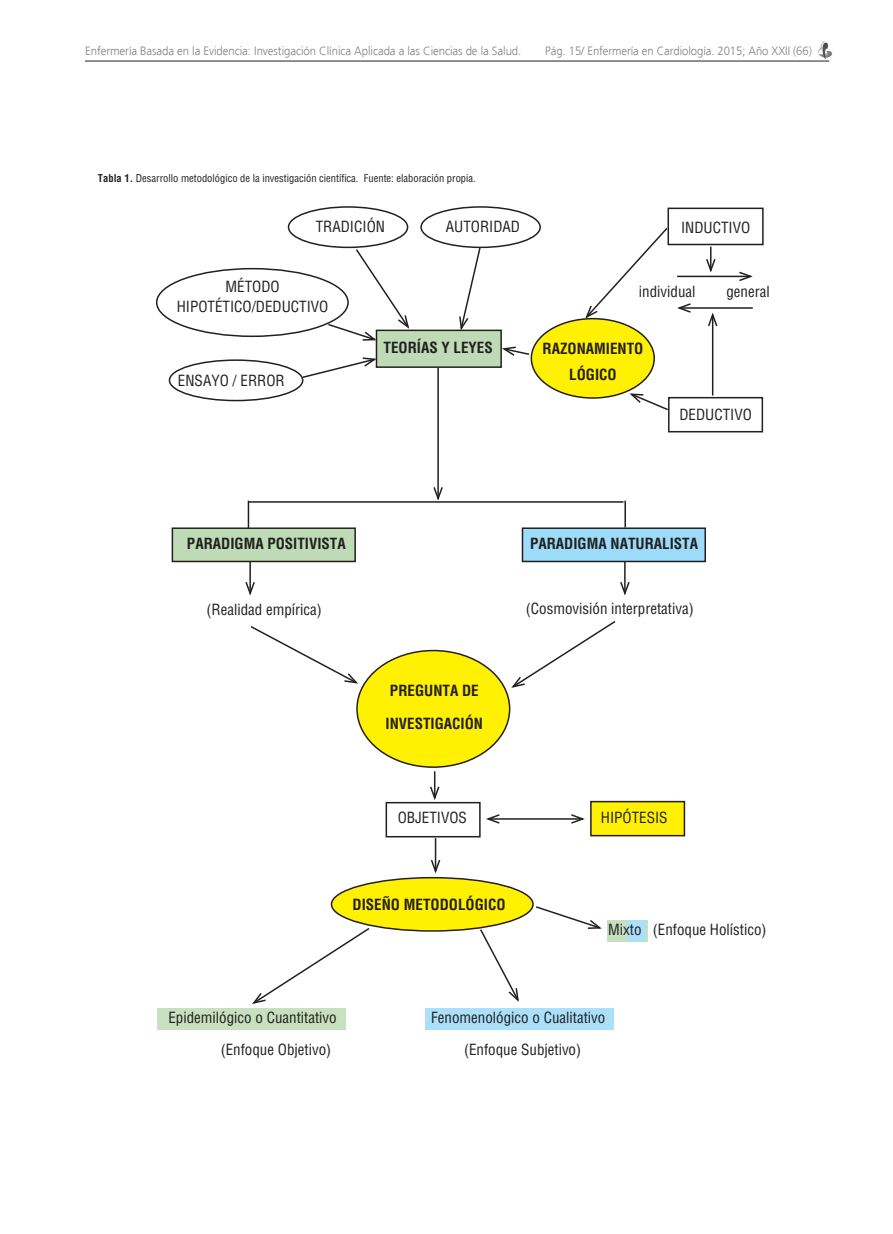
<style>
.page{position:relative;width:893px;height:1234px;background:#fff}
.page>*{position:absolute;margin:0;border:0;box-sizing:border-box;transform-origin:0 0}
.t1{font:condensed 15px/19.5px "Helvetica LT Std";color:#231f20;text-align:center}
.t2{font:700 condensed 15px/25.5px "Helvetica LT Std";color:#231f20;text-align:center}
.t3{font:300 12px "Frutiger LT Std";letter-spacing:-.005em;color:#808285;scale:.95 1}
.t4{font:300 12px "Frutiger LT Std";letter-spacing:-.005em;color:#808285;scale:.94 1}
.t5{font:condensed 10.5px "Helvetica LT Std";color:#231f20}
.s1{font-weight:700}
</style>
<div class="page">
<img style="left:817px;top:41px;width:16px;height:18px">
<div style="left:157px;top:1008px;width:189px;height:21px;background:#c7e0bf"></div>
<div style="left:425px;top:1008px;width:189px;height:21px;background:#aae0f9"></div>
<div style="left:667px;top:207px;width:97px;height:38px;border:2px solid #231f20"></div>
<div style="left:591px;top:801px;width:93px;height:34px;background:#fff101"></div>
<div style="left:590px;top:800px;width:95px;height:36px;border:2px solid #231f20"></div>
<div style="left:376px;top:330px;width:125px;height:37px;background:#bedbb6"></div>
<div style="left:376px;top:329px;width:126px;height:39px;border:2px solid #231f20"></div>
<div style="left:172px;top:528px;width:183px;height:33px;background:#bedbb6"></div>
<div style="left:172px;top:527px;width:184px;height:35px;border:2px solid #231f20"></div>
<div style="left:522px;top:528px;width:183px;height:33px;background:#9cdcf8"></div>
<div style="left:522px;top:527px;width:184px;height:35px;border:2px solid #231f20"></div>
<div style="left:156px;top:268px;width:193px;height:69px;border:2px solid #231f20;border-radius:50%"></div>
<div style="left:531px;top:318px;width:123px;height:80px;background:#fff101;border-radius:50%"></div>
<div style="left:531px;top:318px;width:124px;height:80px;border:2px solid #231f20;border-radius:50%"></div>
<div style="left:357px;top:650px;width:153px;height:117px;background:#fff101;border-radius:50%"></div>
<div style="left:420px;top:206px;width:121px;height:42px;border:2px solid #231f20;border-radius:50%"></div>
<div style="left:288px;top:206px;width:120px;height:42px;border:2px solid #231f20;border-radius:50%"></div>
<div style="left:169px;top:359px;width:134px;height:42px;border:2px solid #231f20;border-radius:50%"></div>
<div style="left:331px;top:877px;width:202px;height:53px;background:#fff101;border-radius:50%"></div>
<div style="left:331px;top:876px;width:203px;height:55px;border:2px solid #231f20;border-radius:50%"></div>
<div style="left:668px;top:397px;width:95px;height:35px;border:2px solid #231f20"></div>
<div style="left:386px;top:801px;width:95px;height:36px;border:2px solid #231f20"></div>
<div style="left:607px;top:920px;width:41px;height:21px;background:#c7e0bf"></div>
<div style="left:627px;top:920px;width:19px;height:21px;background:#aae0f9"></div>
<svg style="left:458px;top:246px;width:24px;height:86px"></svg>
<svg style="left:584px;top:226px;width:85px;height:94px"></svg>
<svg style="left:326px;top:247px;width:84px;height:94px"></svg>
<svg style="left:500px;top:345px;width:31px;height:12px"></svg>
<svg style="left:301px;top:356px;width:78px;height:23px"></svg>
<hr style="left:677px;top:275px;width:74px;height:2px;background:#231f20">
<svg style="left:737px;top:271px;width:16px;height:11px"></svg>
<hr style="left:679px;top:307px;width:74px;height:2px;background:#231f20">
<svg style="left:677px;top:303px;width:15px;height:10px"></svg>
<svg style="left:706px;top:246px;width:10px;height:27px"></svg>
<hr style="left:712px;top:315px;width:1px;height:80px;background:#231f20">
<svg style="left:708px;top:312px;width:10px;height:16px"></svg>
<svg style="left:629px;top:393px;width:41px;height:18px"></svg>
<hr style="left:248px;top:501px;width:375px;height:1px;background:#231f20">
<hr style="left:437px;top:368px;width:2px;height:130px;background:#231f20">
<svg style="left:432px;top:485px;width:12px;height:17px"></svg>
<svg style="left:248px;top:500px;width:1px;height:28px"></svg>
<hr style="left:624px;top:500px;width:2px;height:27px;background:#231f20">
<hr style="left:249px;top:561px;width:2px;height:32px;background:#231f20">
<svg style="left:245px;top:580px;width:10px;height:16px"></svg>
<hr style="left:624px;top:561px;width:2px;height:32px;background:#231f20">
<svg style="left:620px;top:580px;width:10px;height:16px"></svg>
<svg style="left:511px;top:621px;width:105px;height:67px"></svg>
<svg style="left:250px;top:626px;width:108px;height:58px"></svg>
<svg style="left:429px;top:771px;width:12px;height:31px"></svg>
<hr style="left:435px;top:837px;width:1px;height:34px;background:#231f20">
<svg style="left:430px;top:857px;width:11px;height:17px"></svg>
<hr style="left:488px;top:818px;width:95px;height:1px;background:#231f20">
<svg style="left:486px;top:814px;width:15px;height:10px"></svg>
<svg style="left:569px;top:814px;width:16px;height:10px"></svg>
<svg style="left:252px;top:926px;width:119px;height:78px"></svg>
<svg style="left:479px;top:927px;width:40px;height:75px"></svg>
<svg style="left:536px;top:906px;width:66px;height:23px"></svg>
<hr style="left:85px;top:61px;width:744px;height:1px;background:#231f20">
<p class="t3" style="left:85px;top:44px;width:461px">Enfermería Basada en la Evidencia: Investigación Clínica Aplicada a las Ciencias de la Salud.</p>
<p class="t4" style="left:545px;top:44px;width:285px">Pág. 15/ Enfermería en Cardiología. 2015; Año XXII (66)</p>
<p class="t5" style="left:98px;top:171px;width:379px"><span class="s1">Tabla 1.</span> Desarrollo metodológico de la investigación científica. Fuente: elaboración propia.</p>
<p class="t1" style="left:316px;top:216px;width:71px">TRADICIÓN</p>
<p class="t1" style="left:446px;top:216px;width:76px">AUTORIDAD</p>
<p class="t1" style="left:681px;top:217px;width:71px">INDUCTIVO</p>
<p class="t1" style="left:177px;top:277px;width:153px">MÉTODO<br>HIPOTÉTICO/DEDUCTIVO</p>
<p class="t1" style="left:178px;top:371px;width:108px">ENSAYO / ERROR</p>
<p class="t2" style="left:383px;top:335px;width:111px">TEORÍAS Y LEYES</p>
<p class="t1" style="left:639px;top:281px;width:58px">individual</p>
<p class="t1" style="left:726px;top:281px;width:45px">general</p>
<p class="t2" style="left:542px;top:336px;width:102px">RAZONAMIENTO<br>LÓGICO</p>
<p class="t1" style="left:679px;top:405px;width:74px">DEDUCTIVO</p>
<p class="t2" style="left:187px;top:530px;width:160px">PARADIGMA POSITIVISTA</p>
<p class="t1" style="left:207px;top:599px;width:117px">(Realidad empírica)</p>
<p class="t2" style="left:530px;top:530px;width:169px">PARADIGMA NATURALISTA</p>
<p class="t2" style="left:390px;top:677px;width:90px">PREGUNTA DE</p>
<p class="t2" style="left:386px;top:710px;width:99px">INVESTIGACIÓN</p>
<p class="t1" style="left:526px;top:598px;width:169px">(Cosmovisión interpretativa)</p>
<p class="t1" style="left:398px;top:807px;width:71px">OBJETIVOS</p>
<p class="t1" style="left:601px;top:807px;width:68px">HIPÓTESIS</p>
<p class="t2" style="left:353px;top:891px;width:154px">DISEÑO METODOLÓGICO</p>
<p class="t1" style="left:608px;top:919px;width:160px">Mixto (Enfoque Holístico)</p>
<p class="t1" style="left:168px;top:1007px;width:170px">Epidemilógico o Cuantitativo</p>
<p class="t1" style="left:431px;top:1007px;width:176px">Fenomenológico o Cualitativo</p>
<p class="t1" style="left:221px;top:1039px;width:112px">(Enfoque Objetivo)</p>
<p class="t1" style="left:464px;top:1039px;width:119px">(Enfoque Subjetivo)</p>
</div>
